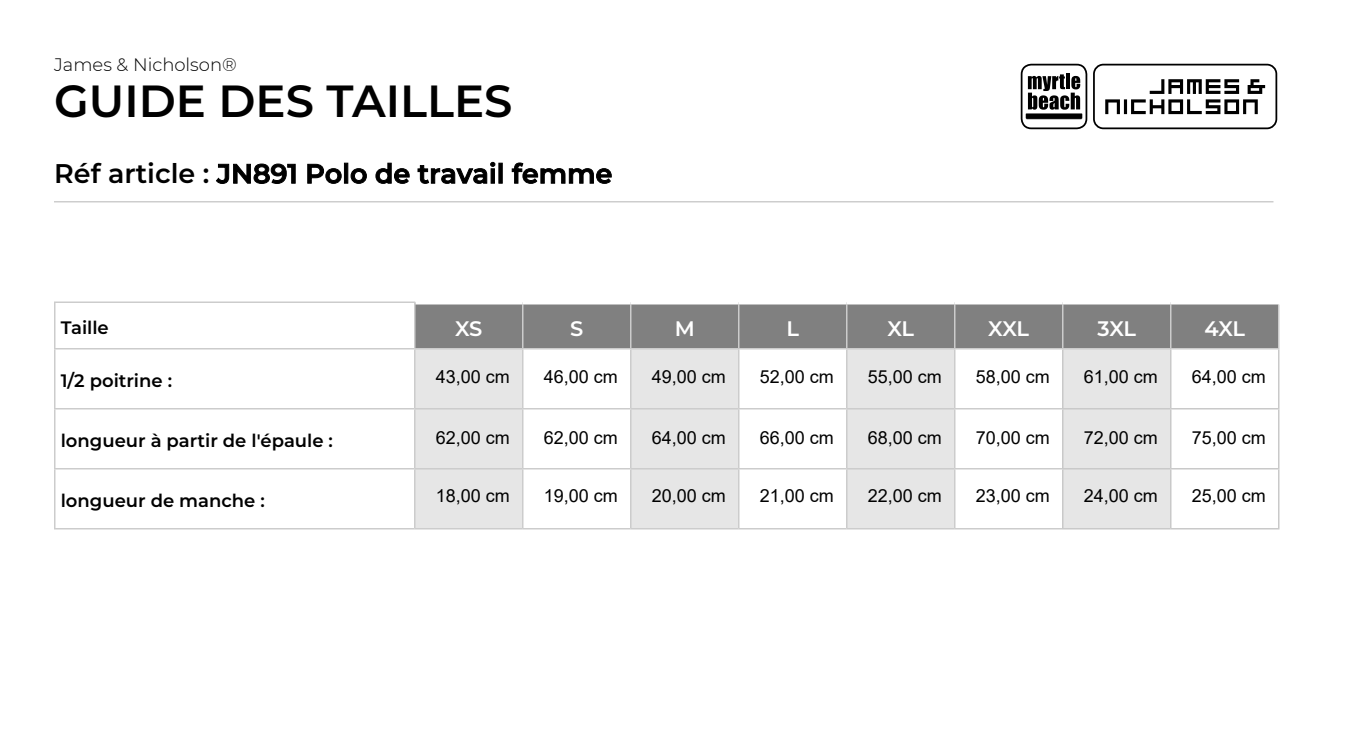
<style>
.page{position:relative;width:1350px;height:750px;background:#fff}
.page>*{position:absolute;margin:0;border:0;box-sizing:border-box;transform-origin:0 0}
.t1{font:600 45px "Montserrat";color:#000}
.t2{font:600 27px "Montserrat";color:#000}
.t3{font:600 21px "Montserrat";letter-spacing:-.02em;color:#fff}
.t4{font:18px "Arial";color:#000}
.t5{font:600 18px "Montserrat";color:#000}
.t6{font:300 18px "Montserrat";color:#000}
</style>
<div class="page">
<div style="left:1093px;top:64px;width:184px;height:65px;border:2px solid #000;border-radius:9px"></div>
<svg style="left:1105px;top:99px;width:15px;height:15px"></svg>
<hr style="left:1124px;top:99px;width:3px;height:15px;background:#000">
<svg style="left:1131px;top:79px;width:134px;height:35px"></svg>
<div style="left:1021px;top:64px;width:66px;height:65px;border:2px solid #000;border-radius:10px"></div>
<hr style="left:1066px;top:73px;width:4px;height:16px;background:#000">
<div style="left:1026px;top:113px;width:56px;height:6px;background:#000"></div>
<svg style="left:1028px;top:74px;width:52px;height:36px"></svg>
<div style="left:416px;top:304px;width:862px;height:44px;background:#808080"></div>
<svg style="left:416px;top:350px;width:754px;height:178px;fill:#e6e6e6"></svg>
<hr style="left:846px;top:350px;width:2px;height:58px;background:#ccc">
<hr style="left:954px;top:350px;width:2px;height:58px;background:#ccc">
<hr style="left:739px;top:408px;width:108px;height:2px;background:#ccc">
<hr style="left:847px;top:408px;width:108px;height:2px;background:#ccc">
<hr style="left:846px;top:410px;width:2px;height:58px;background:#ccc">
<hr style="left:955px;top:408px;width:107px;height:2px;background:#ccc">
<hr style="left:954px;top:410px;width:2px;height:58px;background:#ccc">
<hr style="left:739px;top:468px;width:108px;height:2px;background:#ccc">
<hr style="left:847px;top:468px;width:108px;height:2px;background:#ccc">
<hr style="left:846px;top:470px;width:2px;height:58px;background:#ccc">
<hr style="left:955px;top:468px;width:107px;height:2px;background:#ccc">
<hr style="left:954px;top:470px;width:2px;height:58px;background:#ccc">
<hr style="left:739px;top:528px;width:108px;height:2px;background:#ccc">
<hr style="left:847px;top:528px;width:108px;height:2px;background:#ccc">
<hr style="left:955px;top:528px;width:107px;height:2px;background:#ccc">
<hr style="left:630px;top:350px;width:2px;height:58px;background:#ccc">
<hr style="left:738px;top:350px;width:2px;height:58px;background:#ccc">
<hr style="left:415px;top:408px;width:108px;height:2px;background:#ccc">
<hr style="left:523px;top:408px;width:108px;height:2px;background:#ccc">
<hr style="left:631px;top:408px;width:108px;height:2px;background:#ccc">
<hr style="left:630px;top:410px;width:2px;height:58px;background:#ccc">
<hr style="left:738px;top:410px;width:2px;height:58px;background:#ccc">
<hr style="left:415px;top:468px;width:108px;height:2px;background:#ccc">
<hr style="left:523px;top:468px;width:108px;height:2px;background:#ccc">
<hr style="left:631px;top:468px;width:108px;height:2px;background:#ccc">
<hr style="left:630px;top:470px;width:2px;height:58px;background:#ccc">
<hr style="left:738px;top:470px;width:2px;height:58px;background:#ccc">
<hr style="left:415px;top:528px;width:108px;height:2px;background:#ccc">
<hr style="left:523px;top:528px;width:108px;height:2px;background:#ccc">
<hr style="left:631px;top:528px;width:108px;height:2px;background:#ccc">
<hr style="left:630px;top:304px;width:2px;height:44px;background:#ccc">
<hr style="left:738px;top:304px;width:2px;height:44px;background:#ccc">
<hr style="left:846px;top:304px;width:2px;height:44px;background:#ccc">
<hr style="left:954px;top:304px;width:2px;height:44px;background:#ccc">
<hr style="left:1062px;top:304px;width:2px;height:44px;background:#ccc">
<hr style="left:1170px;top:304px;width:2px;height:44px;background:#ccc">
<hr style="left:1278px;top:304px;width:2px;height:44px;background:#ccc">
<hr style="left:415px;top:348px;width:108px;height:2px;background:#ccc">
<hr style="left:523px;top:348px;width:108px;height:2px;background:#ccc">
<hr style="left:631px;top:348px;width:108px;height:2px;background:#ccc">
<hr style="left:739px;top:348px;width:108px;height:2px;background:#ccc">
<hr style="left:847px;top:348px;width:108px;height:2px;background:#ccc">
<hr style="left:955px;top:348px;width:108px;height:2px;background:#ccc">
<hr style="left:1063px;top:348px;width:108px;height:2px;background:#ccc">
<hr style="left:1171px;top:348px;width:109px;height:2px;background:#ccc">
<hr style="left:54px;top:350px;width:2px;height:58px;background:#ccc">
<hr style="left:414px;top:350px;width:2px;height:58px;background:#ccc">
<hr style="left:522px;top:350px;width:2px;height:58px;background:#ccc">
<hr style="left:54px;top:408px;width:361px;height:2px;background:#ccc">
<hr style="left:54px;top:410px;width:2px;height:58px;background:#ccc">
<hr style="left:414px;top:410px;width:2px;height:58px;background:#ccc">
<hr style="left:522px;top:410px;width:2px;height:58px;background:#ccc">
<hr style="left:54px;top:468px;width:361px;height:2px;background:#ccc">
<hr style="left:54px;top:470px;width:2px;height:58px;background:#ccc">
<hr style="left:414px;top:470px;width:2px;height:58px;background:#ccc">
<hr style="left:522px;top:470px;width:2px;height:58px;background:#ccc">
<hr style="left:54px;top:528px;width:361px;height:2px;background:#ccc">
<hr style="left:54px;top:302px;width:362px;height:1px;background:#ccc">
<hr style="left:54px;top:303px;width:2px;height:45px;background:#ccc">
<hr style="left:414px;top:303px;width:2px;height:45px;background:#ccc">
<hr style="left:522px;top:304px;width:2px;height:44px;background:#ccc">
<hr style="left:54px;top:348px;width:361px;height:2px;background:#ccc">
<hr style="left:1062px;top:350px;width:2px;height:58px;background:#c9c9c9">
<hr style="left:1170px;top:350px;width:2px;height:58px;background:#c9c9c9">
<hr style="left:1278px;top:350px;width:2px;height:58px;background:#c9c9c9">
<hr style="left:1062px;top:408px;width:109px;height:2px;background:#c9c9c9">
<hr style="left:1062px;top:410px;width:2px;height:58px;background:#c9c9c9">
<hr style="left:1171px;top:408px;width:109px;height:2px;background:#c9c9c9">
<hr style="left:1170px;top:410px;width:2px;height:58px;background:#c9c9c9">
<hr style="left:1278px;top:410px;width:2px;height:58px;background:#c9c9c9">
<hr style="left:1062px;top:468px;width:109px;height:2px;background:#c9c9c9">
<hr style="left:1062px;top:470px;width:2px;height:58px;background:#c9c9c9">
<hr style="left:1171px;top:468px;width:109px;height:2px;background:#c9c9c9">
<hr style="left:1170px;top:470px;width:2px;height:58px;background:#c9c9c9">
<hr style="left:1278px;top:470px;width:2px;height:58px;background:#c9c9c9">
<hr style="left:1062px;top:528px;width:109px;height:2px;background:#c9c9c9">
<hr style="left:1171px;top:528px;width:109px;height:2px;background:#c9c9c9">
<hr style="left:54px;top:201px;width:1220px;height:1px;background:#000">
<p class="t6" style="left:54px;top:53px;width:184px">James &amp; Nicholson®</p>
<h1 class="t1" style="left:54px;top:69px;width:460px">GUIDE DES TAILLES</h1>
<h2 class="t2" style="left:54px;top:154px;width:560px">Réf article : JN891 Polo de travail femme</h2>
<p class="t5" style="left:61px;top:315px;width:50px">Taille</p>
<p class="t3" style="left:455px;top:313px;width:29px">XS</p>
<p class="t3" style="left:570px;top:313px;width:15px">S</p>
<p class="t3" style="left:675px;top:313px;width:22px">M</p>
<p class="t3" style="left:786px;top:313px;width:14px">L</p>
<p class="t3" style="left:887px;top:313px;width:28px">XL</p>
<p class="t3" style="left:988px;top:313px;width:42px">XXL</p>
<p class="t3" style="left:1097px;top:313px;width:40px">3XL</p>
<p class="t3" style="left:1204px;top:313px;width:42px">4XL</p>
<p class="t5" style="left:61px;top:368px;width:113px">1/2 poitrine :</p>
<p class="t4" style="left:436px;top:365px;width:76px">43,00 cm</p>
<p class="t4" style="left:544px;top:365px;width:76px">46,00 cm</p>
<p class="t4" style="left:652px;top:365px;width:76px">49,00 cm</p>
<p class="t4" style="left:760px;top:365px;width:76px">52,00 cm</p>
<p class="t4" style="left:868px;top:365px;width:76px">55,00 cm</p>
<p class="t4" style="left:976px;top:365px;width:76px">58,00 cm</p>
<p class="t4" style="left:1084px;top:365px;width:76px">61,00 cm</p>
<p class="t4" style="left:1192px;top:365px;width:76px">64,00 cm</p>
<p class="t5" style="left:61px;top:428px;width:274px">longueur à partir de l'épaule :</p>
<p class="t5" style="left:61px;top:488px;width:206px">longueur de manche :</p>
<p class="t4" style="left:436px;top:425px;width:76px">62,00 cm</p>
<p class="t4" style="left:544px;top:425px;width:76px">62,00 cm</p>
<p class="t4" style="left:652px;top:425px;width:76px">64,00 cm</p>
<p class="t4" style="left:760px;top:425px;width:76px">66,00 cm</p>
<p class="t4" style="left:868px;top:425px;width:76px">68,00 cm</p>
<p class="t4" style="left:976px;top:425px;width:76px">70,00 cm</p>
<p class="t4" style="left:1084px;top:425px;width:76px">72,00 cm</p>
<p class="t4" style="left:1192px;top:425px;width:76px">75,00 cm</p>
<p class="t4" style="left:436px;top:483px;width:76px">18,00 cm</p>
<p class="t4" style="left:544px;top:483px;width:76px">19,00 cm</p>
<p class="t4" style="left:652px;top:483px;width:76px">20,00 cm</p>
<p class="t4" style="left:760px;top:483px;width:76px">21,00 cm</p>
<p class="t4" style="left:868px;top:483px;width:76px">22,00 cm</p>
<p class="t4" style="left:976px;top:483px;width:76px">23,00 cm</p>
<p class="t4" style="left:1084px;top:483px;width:76px">24,00 cm</p>
<p class="t4" style="left:1192px;top:483px;width:76px">25,00 cm</p>
</div>
